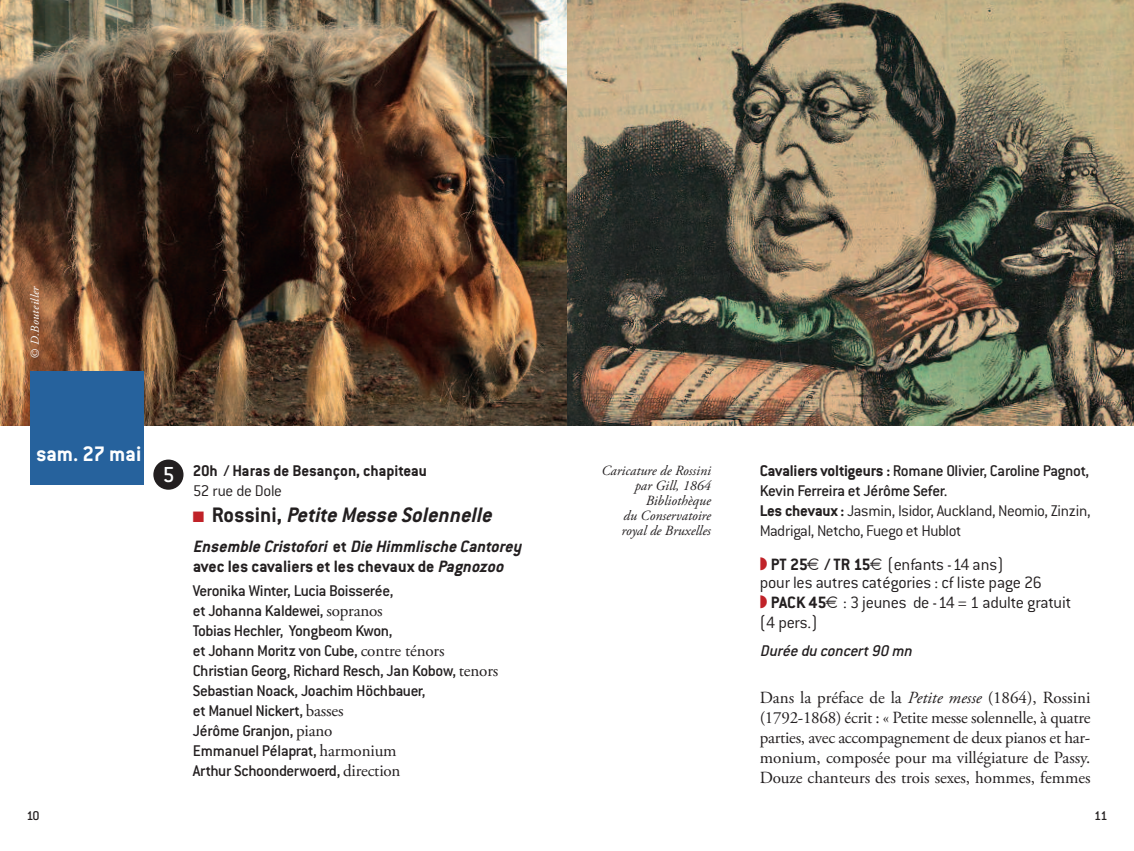
<style>
.page{position:relative;width:1134px;height:851px;background:#fff}
.page>*{position:absolute;margin:0;border:0;box-sizing:border-box;transform-origin:0 0}
.t1{font:500 23.8px "Conduit ITC";color:#fff}
.t2{font:italic 700 23px "Conduit ITC";color:#231f20}
.t3{font:700 23px "Conduit ITC";letter-spacing:-.015em;color:#fff}
.t4{font:300 18px/18px "Conduit ITC";letter-spacing:-.015em;color:#231f20}
.t5{font:italic 700 18px/20px "Conduit ITC";color:#231f20}
.t6{font:500 17px/20px "Conduit ITC";letter-spacing:-.025em;color:#231f20}
.t7{font:17px/20px "Adobe Garamond Pro";letter-spacing:-.005em;color:#231f20;text-align:justify}
.t8{font:300 17px/20px "Conduit ITC";letter-spacing:-.025em;color:#231f20}
.t9{font:700 17px "Conduit ITC";color:#231f20}
.t10{font:italic 500 17px "Conduit ITC";color:#231f20}
.t11{font:italic 14px/14.8px "Adobe Garamond Pro";color:#231f20;text-align:right}
.t12{font:500 14px "Conduit ITC";color:#231f20}
.t13{font:italic 12px "Adobe Garamond Pro";letter-spacing:.03em;color:#fff}
.s1{color:#c02228}
.s2{font-style:normal}
.s3{font-family:"Adobe Garamond Pro";font-weight:400}
.s4{font-weight:700}
.s5{font-weight:500}
.s6{font-style:italic}
</style>
<div class="page">
<img style="left:0;top:0;width:1134px;height:425px">
<div style="left:30px;top:371px;width:113px;height:113px;background:#26629d"></div>
<div style="left:153px;top:459px;width:30px;height:30px;background:#231f20;border-radius:50%"></div>
<p class="t13" style="left:30px;top:359px;width:74px;rotate:-90deg">© D.Bouteiller</p>
<h2 class="t3" style="left:36px;top:446px;width:107px">sam. 27 mai</h2>
<h1 class="t1" style="left:163px;top:467px;width:14px">5</h1>
<p class="t9" style="left:193px;top:465px;width:236px">20h / Haras de Besançon, chapiteau</p>
<p class="t8" style="left:193px;top:482px;width:91px">52 rue de Dole</p>
<h2 class="t2" style="left:193px;top:507px;width:305px"><span class="s1">■</span> <span class="s2">R o s s i n i ,</span> Petite Messe Solennelle</h2>
<p class="t5" style="left:193px;top:538px;width:333px">Ensemble Cristofori <span class="s2">e t</span> Die Himmlische Cantorey <span class="s2">avec les cavaliers et les chevaux de</span> Pagnozoo</p>
<p class="t6" style="left:193px;top:582px;width:307px">Veronika Winter, Lucia Boisserée,<br>et Johanna Kaldewei, <span class="s3">sopranos<br></span>Tobias Hechler, Yongbeom Kwon,<br>et Johann Moritz von Cube, <span class="s3">contre ténors </span>Christian Georg, Richard Resch, Jan Kobow, <span class="s3">tenors </span>Sebastian Noack, Joachim Höchbauer,<br>et Manuel Nickert, <span class="s3">basses<br></span>Jérôme Granjon, <span class="s3">piano<br></span>Emmanuel Pélaprat, <span class="s3">harmonium<br></span>Arthur Schoonderwoerd, <span class="s3">direction</span></p>
<p class="t11" style="left:602px;top:465px;width:111px">Caricature de Rossini par Gill, 1864<br>Bibliothèque<br>du Conservatoire royal de Bruxelles</p>
<p class="t8" style="left:760px;top:462px;width:332px"><span class="s4">Cavaliers voltigeurs :</span> <span class="s5">Romane Olivier, Caroline Pagnot, Kevin Ferreira et Jérôme Sefer.<br></span><span class="s4">Les chevaux :</span> Jasmin, Isidor, Auckland, Neomio, Zinzin, Madrigal, Netcho, Fuego et Hublot</p>
<p class="t4" style="left:760px;top:557px;width:284px;text-indent:11px"><span class="s4">PT 25 / TR 15</span> (enfants -14 ans)<br>pour les autres catégories : cf liste page 26</p>
<p class="t4" style="left:760px;top:594px;width:313px;line-height:20px;text-indent:11px"><span class="s4">PACK 45</span> : 3 jeunes de -14 = 1 adulte gratuit (4 pers.)</p>
<p class="t10" style="left:760px;top:645px;width:157px">Durée du concert 90 mn</p>
<p class="t7" style="left:760px;top:689px;width:332px">dans la préface de la <span class="s6">Petite messe</span> (1864), rossini (1792-1868) écrit : « Petite messe solennelle, à quatre parties, avec accompagnement de deux pianos et har&shy;monium, composée pour ma villégiature de Passy. douze chanteurs des trois sexes, hommes, femmes</p>
<p class="t12" style="left:26px;top:811px;width:15px">10</p>
<p class="t12" style="left:1094px;top:811px;width:15px">11</p>
</div>
